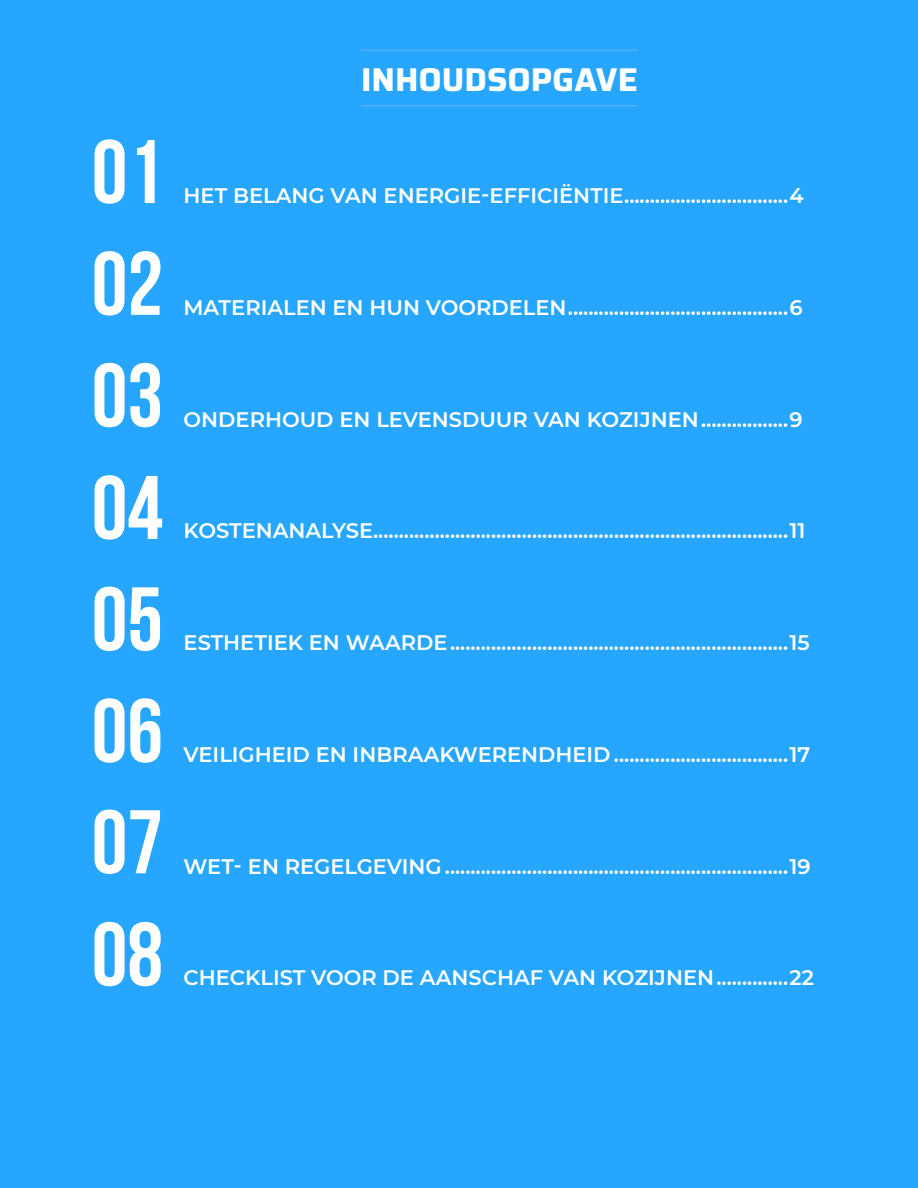
<style>
.page{position:relative;width:918px;height:1188px;background:#26a6ff}
.page>*{position:absolute;margin:0;border:0;box-sizing:border-box;transform-origin:0 0}
.t1{font:700 90px/111.8px "Bebas Neue";color:#fff;text-align:justify}
.t2{font:700 33px "Saira";color:#fff}
.t3{font:600 21px "Montserrat";color:#fff}
</style>
<div class="page">
<hr style="left:361px;top:49px;width:277px;height:2px;background:#50b1f9">
<hr style="left:361px;top:105px;width:277px;height:1px;background:#50b1f9">
<h1 class="t1" style="left:92px;top:115px;width:73px">01<br>02<br>03<br>04<br>05<br>06<br>07<br>08</h1>
<h2 class="t2" style="left:361px;top:54px;width:278px">INHOUDSOPGAVE</h2>
<p class="t3" style="left:184px;top:181px;width:622px">HET BELANG VAN ENERGIE-EFFICIËNTIE................................4</p>
<p class="t3" style="left:184px;top:293px;width:621px">MATERIALEN EN HUN VOORDELEN...........................................6</p>
<p class="t3" style="left:184px;top:404px;width:621px">ONDERHOUD EN LEVENSDUUR VAN KOZIJNEN.................9</p>
<p class="t3" style="left:184px;top:516px;width:623px">KOSTENANALYSE.................................................................................11</p>
<p class="t3" style="left:184px;top:628px;width:628px">ESTHETIEK EN WAARDE..................................................................15</p>
<p class="t3" style="left:184px;top:740px;width:628px">VEILIGHEID EN INBRAAKWERENDHEID ..................................17</p>
<p class="t3" style="left:184px;top:851px;width:629px">WET- EN REGELGEVING...................................................................19</p>
<p class="t3" style="left:184px;top:963px;width:632px">CHECKLIST VOOR DE AANSCHAF VAN KOZIJNEN..............22</p>
</div>
